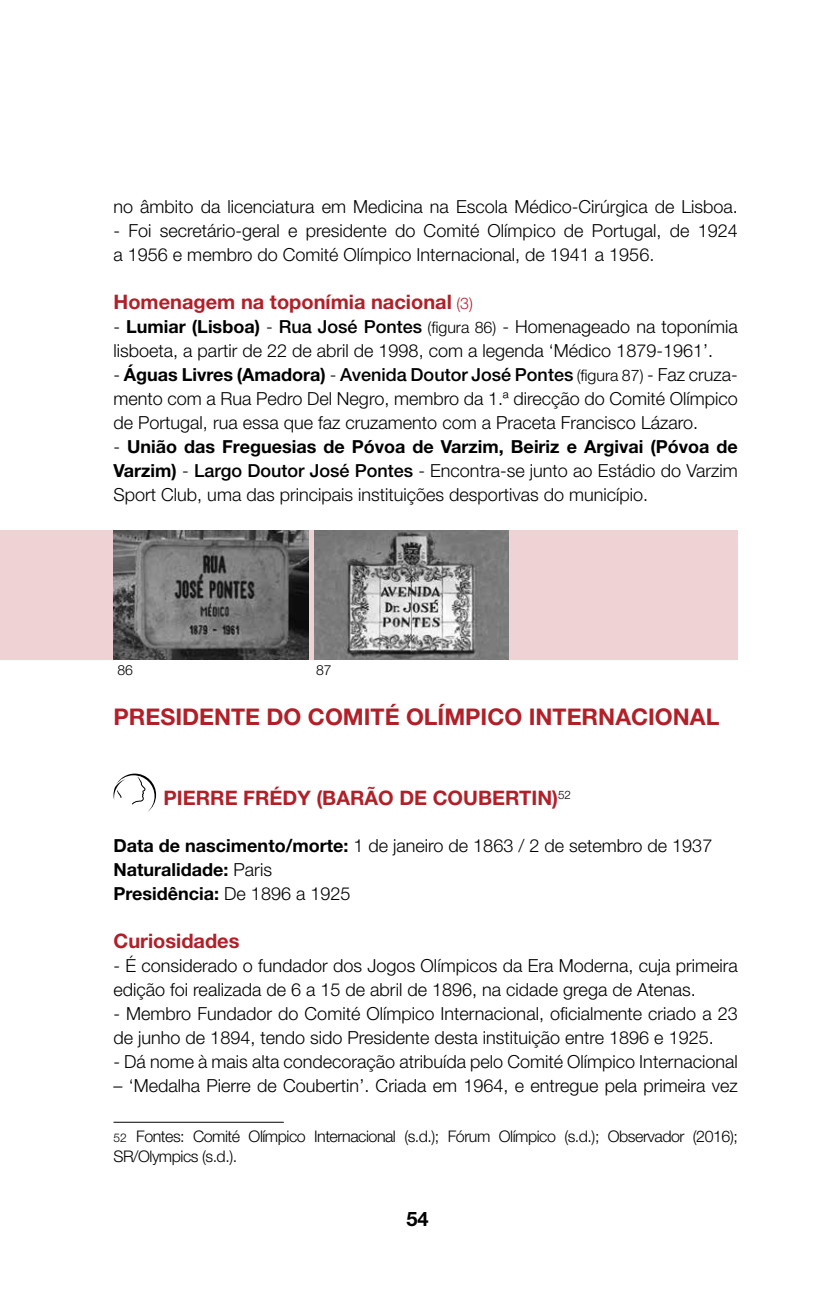
<style>
.page{position:relative;width:823px;height:1304px;background:#fff}
.page>*{position:absolute;margin:0;border:0;box-sizing:border-box;transform-origin:0 0}
.t1{font:700 23px "Helvetica Neue";color:#b12028}
.t2{font:700 20px "Helvetica Neue";color:#b12028}
.t3{font:700 20px "Helvetica Neue";color:#000}
.t4{font:300 18px/24px "Helvetica Neue";color:#000}
.t5{font:300 16px/20px "Helvetica Neue";letter-spacing:-.03em;color:#000}
.t6{font:300 14px "Helvetica Neue";color:#000}
.s1{font-weight:300;font-size:16px}
.s2{font-weight:700}
.s3{font-weight:500}
.s4{font-size:16px}
.s5{font-size:12px}
</style>
<div class="page">
<hr style="left:113px;top:1122px;width:170px;height:1px;background:#000">
<div style="left:0;top:530px;width:737px;height:130px;background:#efd2d4"></div>
<img style="left:113px;top:530px;width:195px;height:130px">
<img style="left:314px;top:530px;width:194px;height:130px">
<svg style="left:113px;top:774px;width:43px;height:38px"></svg>
<p class="t4" style="left:113px;top:194px;width:625px">no âmbito da licenciatura em Medicina na Escola Médico-Cirúrgica de Lisboa.</p>
<p class="t4" style="left:113px;top:218px;width:625px">- Foi secretário-geral e presidente do Comité Olímpico de Portugal, de 1924 a 1956 e membro do Comité Olímpico Internacional, de 1941 a 1956.</p>
<p class="t2" style="left:113px;top:289px;width:361px">Homenagem na toponímia nacional <span class="s1">(3)</span></p>
<p class="t4" style="left:113px;top:314px;width:625px">- <span class="s2">Lumiar (Lisboa)</span> - <span class="s3">Rua José Pontes</span> <span class="s4">(figura 86)</span> - Homenageado na toponímia lisboeta, a partir de 22 de abril de 1998, com a legenda ‘Médico 1879-1961’.</p>
<p class="t4" style="left:113px;top:362px;width:625px;text-align:justify">- <span class="s2">Águas Livres (Amadora)</span> - <span class="s3">Avenida Doutor José Pontes</span> <span class="s4">(figura 87)</span> - Faz cruza&shy;mento com a Rua Pedro Del Negro, membro da 1.ª direcção do Comité Olímpico de Portugal, rua essa que faz cruzamento com a Praceta Francisco Lázaro.</p>
<p class="t4" style="left:113px;top:434px;width:625px;text-align:justify">- <span class="s2">União das Freguesias de Póvoa de Varzim, Beiriz e Argivai (Póvoa de Varzim)</span> - <span class="s3">Largo Doutor José Pontes</span> - Encontra-se junto ao Estádio do Varzim Sport Club, uma das principais instituições desportivas do município.</p>
<p class="t6" style="left:117px;top:661px;width:17px">86</p>
<p class="t6" style="left:316px;top:661px;width:17px">87</p>
<p class="t1" style="left:113px;top:702px;width:607px">PRESIDENTE DO COMITÉ OLÍMPICO INTERNACIONAL</p>
<p class="t2" style="left:163px;top:786px;width:409px">PIERRE FRÉDY (BARÃO DE COUBERTIN)<sup>52</sup></p>
<p class="t4" style="left:113px;top:833px;width:600px"><span class="s2">Data de nascimento/morte:</span> 1 de janeiro de 1863 / 2 de setembro de 1937<br><span class="s2">Naturalidade:</span> Paris<br><span class="s2">Presidência:</span> De 1896 a 1925</p>
<p class="t2" style="left:113px;top:928px;width:127px">Curiosidades</p>
<p class="t4" style="left:113px;top:953px;width:625px">- É considerado o fundador dos Jogos Olímpicos da Era Moderna, cuja primeira edição foi realizada de 6 a 15 de abril de 1896, na cidade grega de Atenas.</p>
<p class="t4" style="left:113px;top:1001px;width:625px">- Membro Fundador do Comité Olímpico Internacional, oficialmente criado a 23 de junho de 1894, tendo sido Presidente desta instituição entre 1896 e 1925.</p>
<p class="t4" style="left:113px;top:1049px;width:625px">- Dá nome à mais alta condecoração atribuída pelo Comité Olímpico Internacional</p>
<p class="t4" style="left:113px;top:1073px;width:625px">– ‘Medalha Pierre de Coubertin’. Criada em 1964, e entregue pela primeira vez</p>
<p class="t5" style="left:113px;top:1126px;width:625px"><span class="s5">52</span> Fontes: Comité Olímpico Internacional (s.d.); Fórum Olímpico (s.d.); Observador (2016);<br>SR/Olympics (s.d.).</p>
<p class="t3" style="left:406px;top:1207px;width:24px">54</p>
</div>
